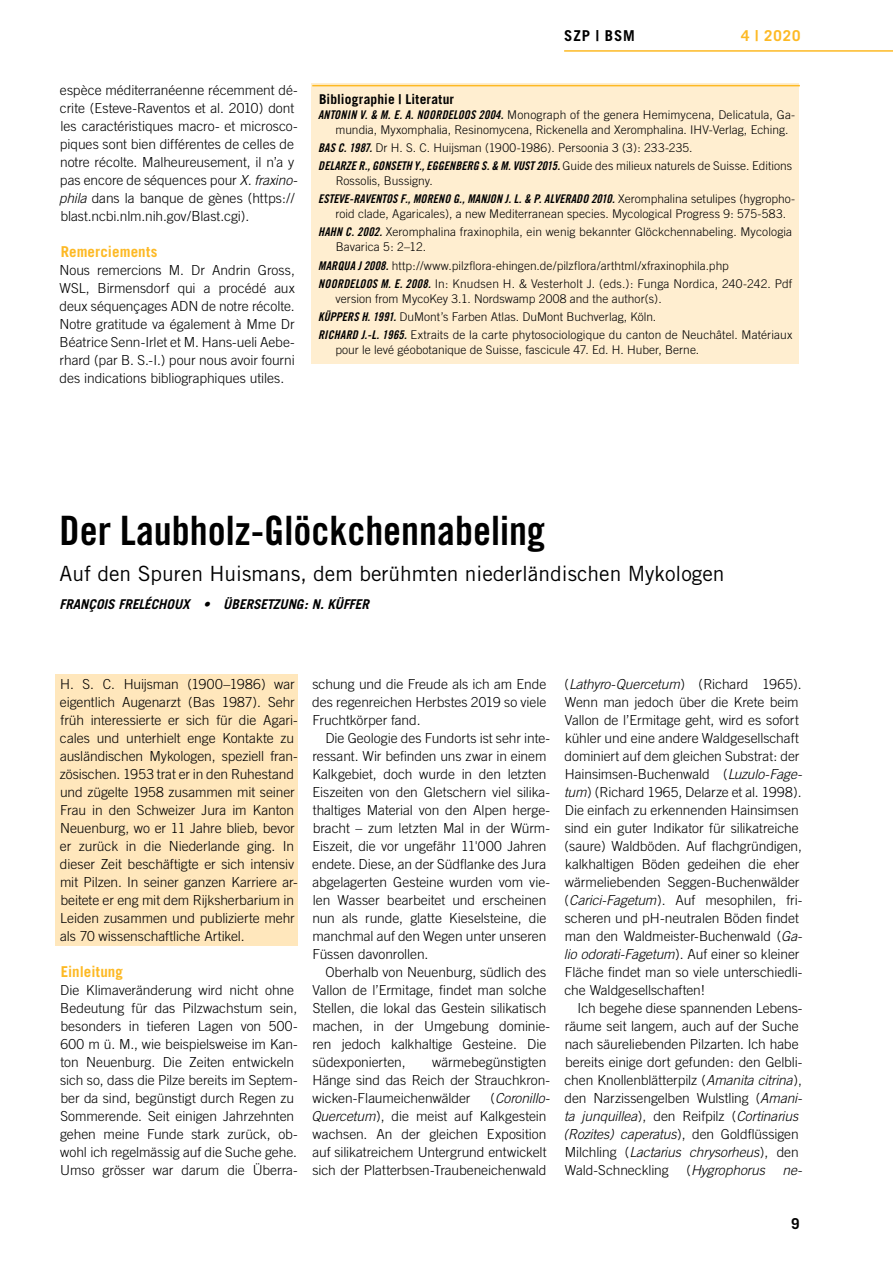
<style>
.page{position:relative;width:893px;height:1263px;background:#fff}
.page>*{position:absolute;margin:0;border:0;box-sizing:border-box;transform-origin:0 0}
.t1{font:40.5px "Trade Gothic Bold Cond Twenty";color:#000}
.t2{font:21px "Trade Gothic";color:#000}
.t3{font:700 15px "Trade Gothic";letter-spacing:.01em;color:#fdb924}
.t4{font:700 15px "Trade Gothic";letter-spacing:.06em;color:#000}
.t5{font:300 13.8px/18px "Trade Gothic";letter-spacing:-.005em;color:#000}
.t6{font:italic 300 13.8px "Trade Gothic";letter-spacing:-.005em;color:#000}
.t7{font:italic 700 13.5px "Trade Gothic";letter-spacing:-.005em;color:#000}
.t8{font:700 13.5px "Trade Gothic";letter-spacing:.01em;color:#000}
.t9{font:300 12px/18.1px "Trade Gothic";letter-spacing:.005em;color:#000}
.t10{font:12px "Trade Gothic Bold Cond Twenty Obl";letter-spacing:.005em;color:#000}
.s1{font-style:italic}
.s2{font-family:"Trade Gothic Bold Cond Twenty Obl";font-weight:400}
.s3{font-family:"Trade Gothic";font-weight:300}
.s4{font-style:normal}
</style>
<div class="page">
<hr style="left:564px;top:50px;width:329px;height:2px;background:#fdb924">
<div style="left:56px;top:674px;width:242px;height:271px;background:#ffe7bc"></div>
<div style="left:311px;top:83px;width:488px;height:281px;background:#ffeed0"></div>
<hr style="left:312px;top:85px;width:488px;height:1px;background:#fdb924">
<p class="t5" style="left:59px;top:81px;width:241px">espèce méditerranéenne récemment dé&shy;crite (Esteve-Raventos et al. 2010) dont les caractéristiques macro- et microsco&shy;piques sont bien différentes de celles de notre récolte. Malheureusement, il n’a y pas encore de séquences pour <span class="s1">X. fraxino&shy;phila</span> dans la banque de gènes (https:// blast.ncbi.nlm.nih.gov/Blast.cgi).</p>
<p class="t3" style="left:61px;top:243px;width:98px">Remerciements</p>
<p class="t5" style="left:60px;top:261px;width:237px;text-align:justify">Nous remercions M. Dr Andrin Gross, WSL, Birmensdorf qui a procédé aux deux séquençages ADN de notre récolte.<br>Notre gratitude va également à Mme Dr Béatrice Senn-Irlet et M. Hans-ueli Aebe&shy;rhard (par B. S.-I.) pour nous avoir fourni des indications bibliographiques utiles.</p>
<p class="t4" style="left:564px;top:27px;width:72px">SZP | BSM</p>
<p class="t3" style="left:741px;top:27px;width:61px">4 | 2020</p>
<p class="t8" style="left:319px;top:90px;width:137px">Bibliographie | Literatur</p>
<p class="t9" style="left:335px;top:107px;width:461px;line-height:15px;text-indent:-17px"><span class="s2">ANTONIN V. &amp; M. E. A. NOORDELOOS 2004.</span> Monograph of the genera Hemimycena, Delicatula, Ga&shy;mundia, Myxomphalia, Resinomycena, Rickenella and Xeromphalina. IHV-Verlag, Eching.</p>
<p class="t9" style="left:318px;top:138px;width:376px"><span class="s2">BAS C. 1987.</span> Dr H. S. C. Huijsman (1900-1986). Persoonia 3 (3): 233-235.</p>
<p class="t10" style="left:318px;top:158px;width:476px">DELARZE R., GONSETH Y., EGGENBERG S. &amp; M. VUST 2015. <span class="s3">Guide des milieux naturels de Suisse. Editions</span></p>
<p class="t9" style="left:336px;top:171px;width:99px">Rossolis, Bussigny.</p>
<p class="t10" style="left:318px;top:192px;width:42px">ESTEVE-RAVE</p>
<p class="t10" style="left:376px;top:192px;width:421px">NTOS F., MORENO G., MANJON J. L. &amp; P. ALVERADO 2010. <span class="s3">Xeromphalina setulipes (hygropho-</span></p>
<p class="t9" style="left:318px;top:205px;width:475px;text-indent:17px">roid clade, Agaricales), a new Mediterranean species. Mycological Progress 9: 575-583.<br><span class="s2">HAHN C. 2002.</span> Xeromphalina fraxinophila, ein wenig bekannter Glöckchennabeling. Mycologia</p>
<p class="t9" style="left:318px;top:238px;width:476px;text-indent:17px">Bavarica 5: 2–12.<br><span class="s2">MARQUA J 2008.</span> http://www.pilzflora-ehingen.de/pilzflora/arthtml/xfraxinophila.php<br><span class="s2">NOORDELOOS M. E. 2008.</span> In: Knudsen H. &amp; Vesterholt J. (eds.): Funga Nordica, 240-242. Pdf</p>
<p class="t9" style="left:318px;top:289px;width:476px;text-indent:17px">version from MycoKey 3.1. Nordswamp 2008 and the author(s).<br><span class="s2">KÜPPERS H. 1991.</span> DuMont’s Farben Atlas. DuMont Buchverlag, Köln.<br><span class="s2">RICHARD J.-L. 1965.</span> Extraits de la carte phytosociologique du canton de Neuchâtel. Matériaux</p>
<p class="t9" style="left:335px;top:341px;width:365px">pour le levé géobotanique de Suisse, fascicule 47. Ed. H. Huber, Berne.</p>
<h1 class="t1" style="left:60px;top:506px;width:487px">Der Laubholz-Glöckchennabeling</h1>
<h2 class="t2" style="left:60px;top:561px;width:667px">Auf den Spuren Huismans, dem berühmten niederländischen Mykologen</h2>
<p class="t7" style="left:60px;top:595px;width:311px">FRANÇOIS FRELÉCHOUX • ÜBERSETZUNG: N. KÜFFER</p>
<p class="t5" style="left:60px;top:675px;width:239px">H. S. C. Huijsman (1900–1986) war eigentlich Augenarzt (Bas 1987). Sehr früh interessierte er sich für die Agari&shy;cales und unterhielt enge Kontakte zu ausländischen Mykologen, speziell fran&shy;zösischen. 1953 trat er in den Ruhestand und zügelte 1958 zusammen mit seiner Frau in den Schweizer Jura im Kanton Neuenburg, wo er 11 Jahre blieb, bevor er zurück in die Niederlande ging. In dieser Zeit beschäftigte er sich intensiv mit Pilzen. In seiner ganzen Karriere ar&shy;beitete er eng mit dem Rijksherbarium in Leiden zusammen und publizierte mehr als 70 wissenschaftliche Artikel.</p>
<p class="t3" style="left:61px;top:963px;width:64px">Einleitung</p>
<p class="t5" style="left:60px;top:981px;width:239px">Die Klimaveränderung wird nicht ohne Bedeutung für das Pilzwachstum sein, besonders in tieferen Lagen von 500- 600 m ü. M., wie beispielsweise im Kan&shy;ton Neuenburg. Die Zeiten entwickeln sich so, dass die Pilze bereits im Septem&shy;ber da sind, begünstigt durch Regen zu Sommerende. Seit einigen Jahrzehnten gehen meine Funde stark zurück, ob&shy;wohl ich regelmässig auf die Suche gehe.<br>U mso grösser war darum die Überra-</p>
<p class="t5" style="left:312px;top:675px;width:236px;text-align:justify">schung und die Freude als ich am Ende des regenreichen Herbstes 2019 so viele Fruchtkörper fand.</p>
<p class="t5" style="left:312px;top:729px;width:239px;text-indent:13px">Die Geologie des Fundorts ist sehr inte&shy;ressant. Wir befinden uns zwar in einem Kalkgebiet, doch wurde in den letzten Eiszeiten von den Gletschern viel silika&shy;thaltiges Material von den Alpen herge&shy;bracht – zum letzten Mal in der Würm-Eiszeit, die vor ungefähr 11'000 Jahren endete. Diese, an der Südflanke des Jura abgelagerten Gesteine wurden vom vie&shy;len Wasser bearbeitet und erscheinen nun als runde, glatte Kieselsteine, die manchmal auf den Wegen unter unseren Füssen davonrollen.</p>
<p class="t5" style="left:312px;top:963px;width:239px;text-indent:13px">Oberhalb von Neuenburg, südlich des Vallon de l’Ermitage, findet man solche Stellen, die lokal das Gestein silikatisch machen, in der U mgebung dominie&shy;ren jedoch kalkhaltige Gesteine. Die südexponierten,</p>
<p class="t5" style="left:313px;top:1053px;width:239px;text-indent:120px">wärmebegünstigten<br>Hänge sind das Reich der Strauchkron&shy;wicken-Flaumeichenwälder</p>
<p class="t5" style="left:311px;top:1089px;width:240px;text-indent:179px">(<span class="s1">Coronillo-Quercetum</span>), die meist auf Kalkgestein wachsen. An der gleichen Exposition auf silikatreichem U ntergrund entwickelt sich der Platterbsen-Traubeneichenwald</p>
<p class="t5" style="left:564px;top:675px;width:240px">(<span class="s1">Lathyro-Quercetum</span>) (Richard 1965).<br>Wenn man jedoch über die Krete beim Vallon de l’Ermitage geht, wird es sofort kühler und eine andere Waldgesellschaft dominiert auf dem gleichen Substrat: der Hainsimsen-Buchenwald (<span class="s1">Luzulo-Fage&shy;tum</span>) (Richard 1965, Delarze et al. 1998).<br>Die einfach zu erkennenden Hainsimsen sind ein guter Indikator für silikatreiche (saure) Waldböden. Auf flachgründigen, kalkhaltigen Böden gedeihen die eher wärmeliebenden Seggen-Buchenwälder (<span class="s1">Carici-Fagetum</span>). Auf mesophilen, fri&shy;scheren und pH-neutralen Böden findet man den Waldmeister-Buchenwald (<span class="s1">Ga&shy;lio odorati-Fagetum</span>). Auf einer so kleiner Fläche findet man so viele unterschiedli&shy;che Waldgesellschaften!</p>
<p class="t5" style="left:563px;top:999px;width:240px;text-indent:14px">Ich begehe diese spannenden Lebens&shy;räume seit langem, auch auf der Suche nach säureliebenden Pilzarten. Ich habe bereits einige dort gefunden: den Gelbli&shy;chen Knollenblätterpilz (<span class="s1">Amanita citrina</span>), den Narzissengelben Wulstling (<span class="s1">Amani&shy;ta junquillea</span>), den Reifpilz (<span class="s1">Cortinarius (Rozites) caperatus</span>), den Goldflüssigen Milchling (<span class="s1">Lactarius chrysorheus</span>), den Wald-Schneckling</p>
<p class="t6" style="left:687px;top:1162px;width:80px"><span class="s4">(</span>Hygrophorus</p>
<p class="t6" style="left:783px;top:1162px;width:21px">ne-</p>
<p class="t4" style="left:791px;top:1214px;width:10px">9</p>
</div>
